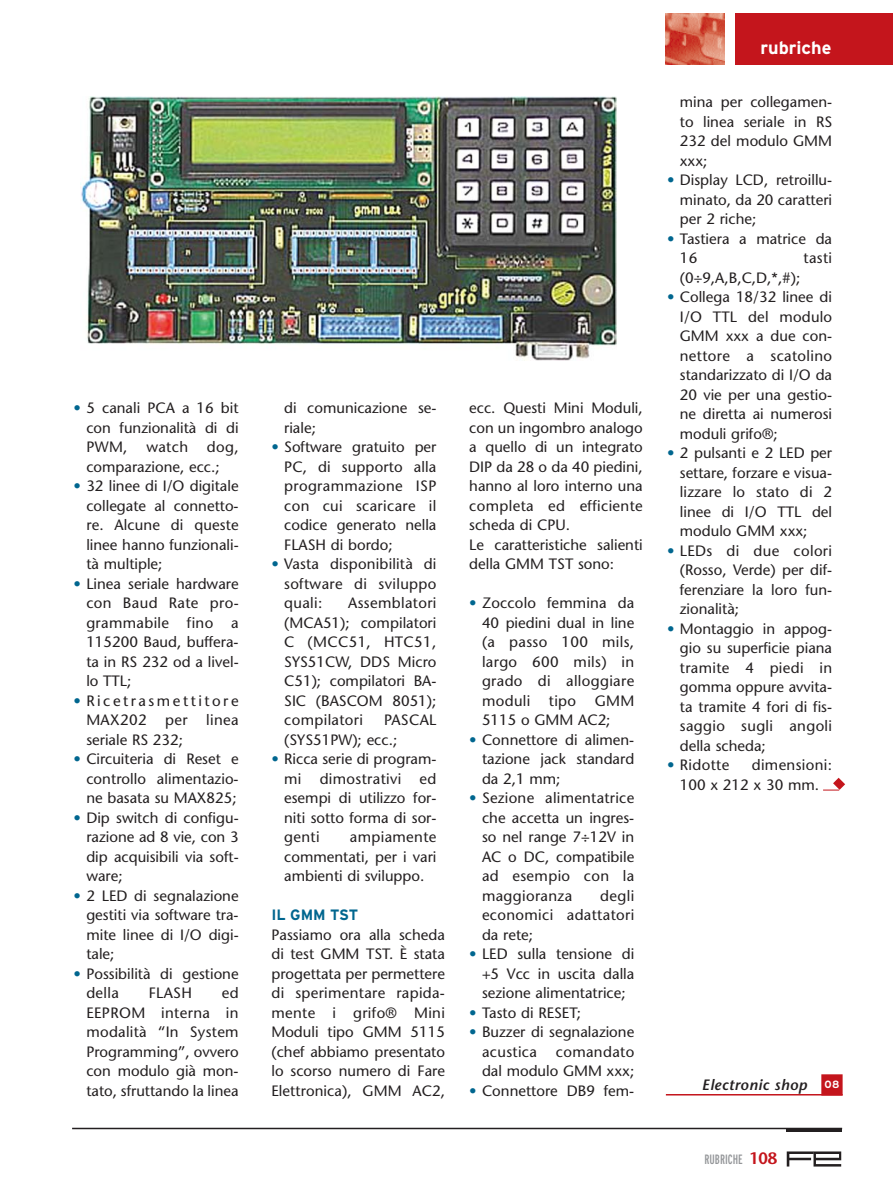
<style>
.page{position:relative;width:893px;height:1191px;background:#fff}
.page>*{position:absolute;margin:0;border:0;box-sizing:border-box;transform-origin:0 0}
.t1{font:700 18px "Interstate";color:#fff}
.t2{font:15px/19.5px "Stone Sans";color:#231f20;text-align:justify}
.t3{font:15px/19.5px "Stone Sans";letter-spacing:.025em;color:#231f20}
.t4{font:italic 600 15px "Stone Sans";letter-spacing:.03em;color:#231f20}
.t5{font:700 15px "Interstate";color:#00668f}
.t6{font:extra-condensed 13.5px "Interstate";color:#939598}
.s1{color:#00668f}
.s2{font-family:"Interstate";font-weight:700;font-style:normal;font-size:10.5px;color:#fff}
.s3{font-family:"Stone Sans";font-weight:600;font-stretch:normal;font-size:16.5px;color:#c4151c}
</style>
<div class="page">
<div style="left:735px;top:14px;width:157px;height:51px;background:#c4151c"></div>
<img style="left:665px;top:14px;width:59px;height:51px">
<hr style="left:72px;top:1128px;width:770px;height:1px;background:#231f20">
<svg style="left:786px;top:1151px;width:55px;height:16px"></svg>
<hr style="left:786px;top:1128px;width:56px;height:4px;background:#231f20">
<hr style="left:666px;top:1094px;width:176px;height:2px;background:#c4151c">
<div style="left:822px;top:1075px;width:19px;height:20px;background:#c4151c"></div>
<div style="left:821px;top:1074px;width:21px;height:22px;border:2px solid #c4151c"></div>
<svg style="left:823px;top:778px;width:22px;height:13px"></svg>
<img style="left:80px;top:96px;width:536px;height:265px">
<p class="t2" style="left:86px;top:400px;width:154px;text-indent:-13px"><span class="s1">•</span> 5 canali PCA a 16 bit con funzionalità di di PWM, watch dog, comparazione, ecc.;</p>
<p class="t2" style="left:86px;top:478px;width:154px;text-indent:-13px"><span class="s1">•</span> 32 linee di I/O digitale collegate al connetto&shy;re. Alcune di queste linee hanno funzionali&shy;tà multiple;</p>
<p class="t2" style="left:86px;top:575px;width:154px;text-indent:-13px"><span class="s1">•</span> Linea seriale hardware con Baud Rate pro&shy;grammabile fino a 115200 Baud, buffera&shy;ta in RS 232 od a livel&shy;lo TTL;</p>
<p class="t2" style="left:86px;top:692px;width:154px;text-indent:-13px"><span class="s1">•</span> Ricetrasmettitore MAX202 per linea seriale RS 232;</p>
<p class="t2" style="left:86px;top:751px;width:154px;text-indent:-13px"><span class="s1">•</span> Circuiteria di Reset e controllo alimentazio&shy;ne basata su MAX825;</p>
<p class="t2" style="left:86px;top:809px;width:154px;text-indent:-13px"><span class="s1">•</span> Dip switch di configu&shy;razione ad 8 vie, con 3 dip acquisibili via soft&shy;ware;</p>
<p class="t2" style="left:86px;top:887px;width:154px;text-indent:-13px"><span class="s1">•</span> 2 LED di segnalazione gestiti via software tra&shy;mite linee di I/O digi&shy;tale;</p>
<p class="t2" style="left:86px;top:965px;width:154px;text-indent:-13px"><span class="s1">•</span> Possibilità di gestione della</p>
<p class="t2" style="left:86px;top:985px;width:154px;text-indent:135px">ed EEPROM interna in modalità “In System Programming”, ovvero con modulo già mon&shy;tato, sfruttando la linea</p>
<p class="t2" style="left:149px;top:985px;width:45px">FLASH</p>
<p class="t2" style="left:284px;top:400px;width:154px">di comunicazione se&shy;riale;</p>
<p class="t2" style="left:284px;top:439px;width:154px;text-indent:-13px"><span class="s1">•</span> Software gratuito per PC, di supporto alla programmazione ISP con cui scaricare il codice generato nella FLASH di bordo;</p>
<p class="t2" style="left:284px;top:556px;width:154px;text-indent:-13px"><span class="s1">•</span> Vasta disponibilità di software di sviluppo quali:</p>
<p class="t2" style="left:284px;top:595px;width:154px;text-indent:64px">Assemblatori (MCA51); compilatori C (MCC51, HTC51, SYS51CW, DDS Micro C51); compilatori BA-SIC (BASCOM 8051); compilatori</p>
<p class="t2" style="left:284px;top:712px;width:154px;text-indent:100px">PASCAL (SYS51PW); ecc.;</p>
<p class="t2" style="left:284px;top:751px;width:154px;text-indent:-13px"><span class="s1">•</span> Ricca serie di program&shy;mi dimostrativi ed esempi di utilizzo for&shy;niti sotto forma di sor&shy;genti</p>
<p class="t2" style="left:284px;top:829px;width:154px;text-indent:66px">ampiamente commentati, per i vari ambienti di sviluppo.</p>
<p class="t5" style="left:271px;top:909px;width:88px">IL GMM TST</p>
<p class="t2" style="left:271px;top:926px;width:175px">Passiamo ora alla scheda di test GMM TST. È stata progettata per permettere di sperimentare rapida&shy;mente i grifo® Mini Moduli tipo GMM 5115 (chef abbiamo presentato lo scorso numero di Fare Elettronica), GMM AC2,</p>
<p class="t2" style="left:469px;top:400px;width:175px;text-align:left">ecc. Questi Mini Moduli, con un ingombro analogo a quello di un integrato<br>DIP da 28 o da 40 piedini, hanno al loro interno una completa ed efficiente scheda di CPU.<br>Le caratteristiche salienti della GMM TST sono:</p>
<p class="t2" style="left:482px;top:595px;width:154px;text-indent:-13px"><span class="s1">•</span> Zoccolo femmina da 40 piedini dual in line (a passo 100 mils, largo 600 mils) in grado di alloggiare moduli tipo GMM 5115 o GMM AC2;</p>
<p class="t2" style="left:482px;top:731px;width:154px;text-indent:-13px"><span class="s1">•</span> Connettore di alimen&shy;tazione jack standard da 2,1 mm;</p>
<p class="t2" style="left:482px;top:790px;width:154px;text-indent:-13px"><span class="s1">•</span> Sezione alimentatrice che accetta un ingres&shy;so nel range 7÷12V in AC o DC, compatibile ad esempio con la maggioranza</p>
<p class="t2" style="left:482px;top:887px;width:154px;text-indent:118px">degli economici adattatori da rete;</p>
<p class="t2" style="left:482px;top:946px;width:154px;text-indent:-13px"><span class="s1">•</span> LED sulla tensione di +5 Vcc in uscita dalla sezione alimentatrice;</p>
<p class="t2" style="left:469px;top:1004px;width:113px"><span class="s1">•</span> Tasto di RESET;</p>
<p class="t2" style="left:482px;top:1024px;width:154px;text-indent:-13px"><span class="s1">•</span> Buzzer di segnalazione acustica</p>
<p class="t2" style="left:482px;top:1043px;width:154px;text-align:right">comandato<br>dal modulo GMM xxx;</p>
<p class="t2" style="left:469px;top:1082px;width:166px"><span class="s1">•</span> Connettore DB9 fem-</p>
<p class="t1" style="left:760px;top:41px;width:72px">rubriche</p>
<p class="t2" style="left:679px;top:94px;width:154px">mina per collegamen&shy;to linea seriale in RS 232 del modulo GMM xxx;</p>
<p class="t2" style="left:679px;top:172px;width:154px;text-indent:-13px"><span class="s1">•</span> Display LCD, retroillu&shy;minato, da 20 caratteri per 2 riche;</p>
<p class="t2" style="left:679px;top:230px;width:154px;text-indent:-13px"><span class="s1">•</span> Tastiera a matrice da<br>16</p>
<p class="t2" style="left:803px;top:250px;width:30px">tasti</p>
<p class="t2" style="left:679px;top:269px;width:122px">(0÷9,A,B,C,D,*,#);</p>
<p class="t2" style="left:679px;top:289px;width:154px;text-indent:-13px"><span class="s1">•</span> Collega 18/32 linee di I/O TTL del modulo GMM xxx a due con&shy;nettore a scatolino standarizzato di I/O da 20 vie per una gestio&shy;ne diretta ai numerosi moduli grifo®;</p>
<p class="t2" style="left:679px;top:445px;width:154px;text-indent:-13px"><span class="s1">•</span> 2 pulsanti e 2 LED per settare, forzare e visua&shy;lizzare lo stato di 2 linee di I/O TTL del modulo GMM xxx;</p>
<p class="t2" style="left:679px;top:542px;width:154px;text-indent:-13px"><span class="s1">•</span> LEDs di due colori (Rosso, Verde) per dif&shy;ferenziare la loro fun&shy;zionalità;</p>
<p class="t2" style="left:679px;top:620px;width:154px;text-indent:-13px"><span class="s1">•</span> Montaggio in appog&shy;gio su superficie piana tramite 4 piedi in gomma oppure avvita&shy;ta tramite 4 fori di fis&shy;saggio sugli angoli della scheda;</p>
<p class="t3" style="left:667px;top:757px;width:64px"><span class="s1">•</span> Ridotte</p>
<p class="t3" style="left:679px;top:757px;width:154px;text-indent:72px">dimensioni:<br>100 x 212 x 30 mm.</p>
<p class="t4" style="left:701px;top:1079px;width:139px">Electronic shop <span class="s2">08</span></p>
<p class="t6" style="left:704px;top:1155px;width:74px">RUBRICHE <span class="s3">108</span></p>
</div>
